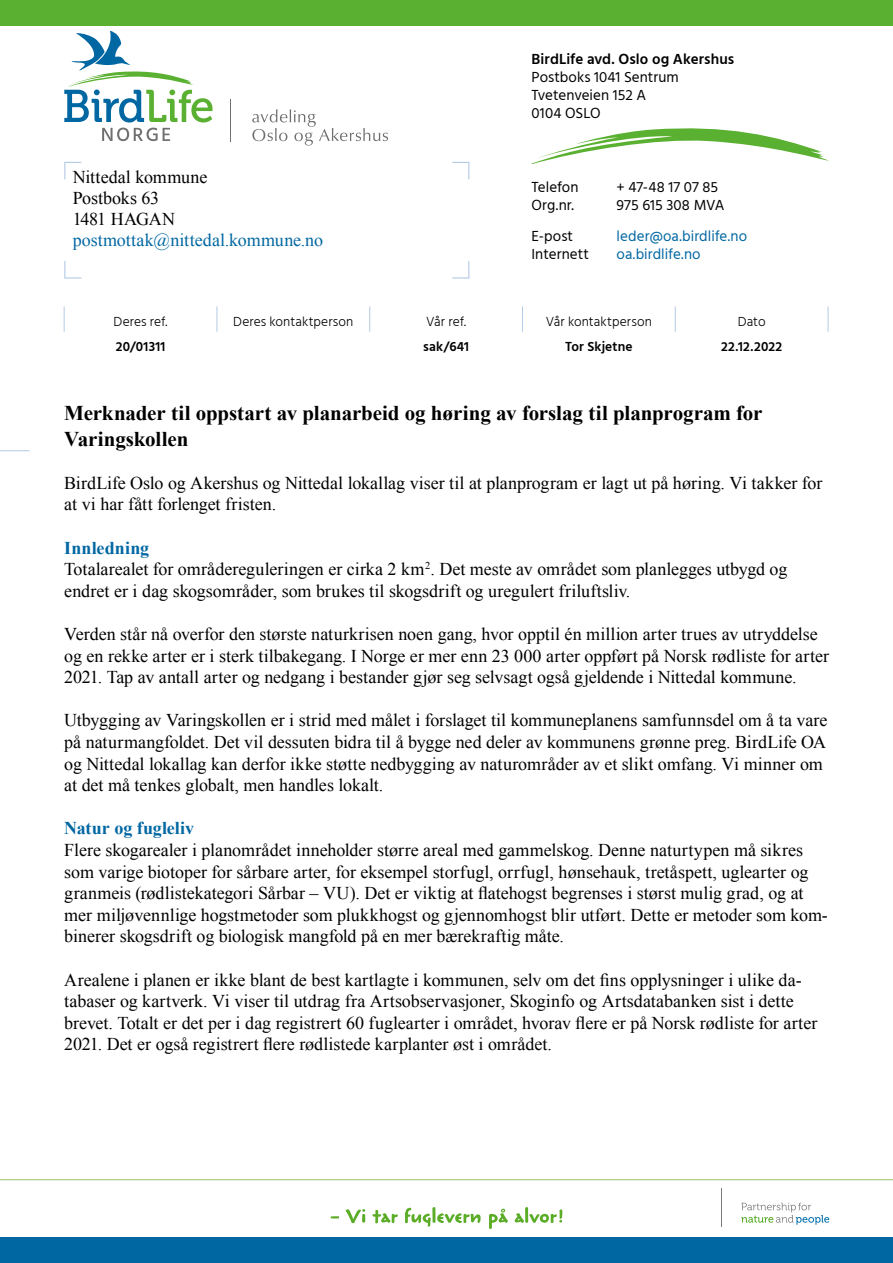
<style>
.page{position:relative;width:893px;height:1263px;background:#fff}
.page>*{position:absolute;margin:0;border:0;box-sizing:border-box;transform-origin:0 0}
.t1{font:700 21px/25.2px "Times New Roman";letter-spacing:-.005em;color:#000}
.t2{font:18px/21.6px "Times New Roman";color:#000}
.t3{font:18px "Times New Roman";color:#0067a2}
.t4{font:700 18px "Times New Roman";color:#0067a2}
.t5{font:15px/18px "Hind Madurai";letter-spacing:.005em;color:#000}
.t6{font:15px "Hind Madurai";letter-spacing:.005em;color:#0067a2}
.t7{font:600 15px "Hind Madurai";letter-spacing:.005em;color:#000}
.t8{font:300 13.5px "Hind Madurai";letter-spacing:.005em;color:#000}
.t9{font:600 13.5px "Hind Madurai";letter-spacing:.015em;color:#000}
.s1{font-weight:700;color:#0067a2}
</style>
<div class="page">
<div style="left:0;top:1237px;width:893px;height:26px;background:#0067a2"></div>
<div style="left:0;top:0;width:893px;height:26px;background:#5ab031"></div>
<svg style="left:741px;top:1203px;width:88px;height:22px"></svg>
<hr style="left:721px;top:1188px;width:1px;height:39px;background:#7b7b7b">
<svg style="left:331px;top:1209px;width:34px;height:14px"></svg>
<svg style="left:372px;top:1210px;width:26px;height:13px"></svg>
<svg style="left:405px;top:1207px;width:76px;height:20px"></svg>
<svg style="left:489px;top:1209px;width:19px;height:20px"></svg>
<svg style="left:515px;top:1207px;width:47px;height:16px"></svg>
<svg style="left:531px;top:128px;width:298px;height:36px"></svg>
<hr style="left:231px;top:99px;width:1px;height:42px;background:#706f6f">
<svg style="left:252px;top:109px;width:136px;height:37px"></svg>
<svg style="left:64px;top:31px;width:149px;height:110px"></svg>
<svg style="left:64px;top:306px;width:1px;height:26px"></svg>
<svg style="left:217px;top:306px;width:1px;height:26px"></svg>
<svg style="left:369px;top:306px;width:1px;height:26px"></svg>
<svg style="left:522px;top:306px;width:1px;height:26px"></svg>
<svg style="left:675px;top:306px;width:1px;height:26px"></svg>
<svg style="left:828px;top:306px;width:1px;height:26px"></svg>
<hr style="left:0;top:1179px;width:893px;height:1px;background:#a1cb79">
<svg style="left:64px;top:162px;width:17px;height:17px"></svg>
<svg style="left:452px;top:162px;width:17px;height:17px"></svg>
<svg style="left:64px;top:261px;width:17px;height:18px"></svg>
<svg style="left:452px;top:261px;width:17px;height:18px"></svg>
<hr style="left:0;top:450px;width:30px;height:1px;background:#b3cae4">
<p class="t2" style="left:73px;top:166px;width:136px;line-height:21px">Nittedal kommune<br>Postboks 63<br>1481 HAGAN</p>
<p class="t3" style="left:73px;top:228px;width:252px">postmottak@nittedal.kommune.no</p>
<p class="t7" style="left:531px;top:50px;width:204px">BirdLife avd. Oslo og Akershus</p>
<p class="t5" style="left:531px;top:69px;width:149px">Postboks 1041 Sentrum<br>Tvetenveien 152 A<br>0104 OSLO</p>
<p class="t5" style="left:531px;top:179px;width:49px">Telefon</p>
<p class="t5" style="left:617px;top:179px;width:103px">+ 47-48 17 07 85</p>
<p class="t5" style="left:531px;top:197px;width:44px">Org.nr.</p>
<p class="t5" style="left:617px;top:197px;width:109px">975 615 308 MVA</p>
<p class="t5" style="left:531px;top:227px;width:43px">E-post</p>
<p class="t6" style="left:617px;top:227px;width:132px">leder@oa.birdlife.no</p>
<p class="t5" style="left:531px;top:245px;width:59px">Internett</p>
<p class="t6" style="left:617px;top:245px;width:86px">oa.birdlife.no</p>
<p class="t8" style="left:114px;top:313px;width:55px">Deres ref.</p>
<p class="t8" style="left:233px;top:313px;width:122px">Deres kontaktperson</p>
<p class="t8" style="left:426px;top:313px;width:41px">Vår ref.</p>
<p class="t8" style="left:546px;top:313px;width:108px">Vår kontaktperson</p>
<p class="t8" style="left:738px;top:313px;width:29px">Dato</p>
<p class="t9" style="left:116px;top:338px;width:51px">20/01311</p>
<p class="t9" style="left:423px;top:338px;width:48px">sak/641</p>
<p class="t9" style="left:565px;top:338px;width:69px">Tor Skjetne</p>
<p class="t9" style="left:721px;top:338px;width:63px">22.12.2022</p>
<p class="t1" style="left:64px;top:400px;width:699px">Merknader til oppstart av planarbeid og høring av forslag til planprogram for<br>Varingskollen</p>
<p class="t2" style="left:64px;top:472px;width:759px">BirdLife Oslo og Akershus og Nittedal lokallag viser til at planprogram er lagt ut på høring. Vi takker for at vi har fått forlenget fristen.</p>
<p class="t2" style="left:64px;top:536px;width:724px"><span class="s1">Innledning<br></span>Totalarealet for områdereguleringen er cirka 2 km<sup>2</sup>. Det meste av området som planlegges utbygd og endret er i dag skogsområder, som brukes til skogsdrift og uregulert friluftsliv.</p>
<p class="t2" style="left:64px;top:623px;width:766px">Verden står nå overfor den største naturkrisen noen gang, hvor opptil én million arter trues av utryddelse og en rekke arter er i sterk tilbakegang. I Norge er mer enn 23 000 arter oppført på Norsk rødliste for arter<br>2021. Tap av antall arter og nedgang i bestander gjør seg selvsagt også gjeldende i Nittedal kommune.</p>
<p class="t2" style="left:64px;top:709px;width:765px">Utbygging av Varingskollen er i strid med målet i forslaget til kommuneplanens samfunnsdel om å ta vare på naturmangfoldet. Det vil dessuten bidra til å bygge ned deler av kommunens grønne preg. BirdLife OA og Nittedal lokallag kan derfor ikke støtte nedbygging av naturområder av et slikt omfang. Vi minner om at det må tenkes globalt, men handles lokalt.</p>
<p class="t4" style="left:64px;top:816px;width:131px">Natur og fugleliv</p>
<p class="t2" style="left:64px;top:839px;width:765px">Flere skogarealer i planområdet inneholder større areal med gammelskog. Denne naturtypen må sikres som varige biotoper for sårbare arter, for eksempel storfugl, orrfugl, hønsehauk, tretåspett, uglearter og granmeis (rødlistekategori Sårbar – VU). Det er viktig at flatehogst begrenses i størst mulig grad, og at mer miljøvennlige hogstmetoder som plukkhogst og gjennomhogst blir utført. Dette er metoder som kom&shy;binerer skogsdrift og biologisk mangfold på en mer bærekraftig måte.</p>
<p class="t2" style="left:64px;top:968px;width:755px">Arealene i planen er ikke blant de best kartlagte i kommunen, selv om det fins opplysninger i ulike da&shy;tabaser og kartverk. Vi viser til utdrag fra Artsobservasjoner, Skoginfo og Artsdatabanken sist i dette brevet. Totalt er det per i dag registrert 60 fuglearter i området, hvorav flere er på Norsk rødliste for arter 2021. Det er også registrert flere rødlistede karplanter øst i området.</p>
</div>
